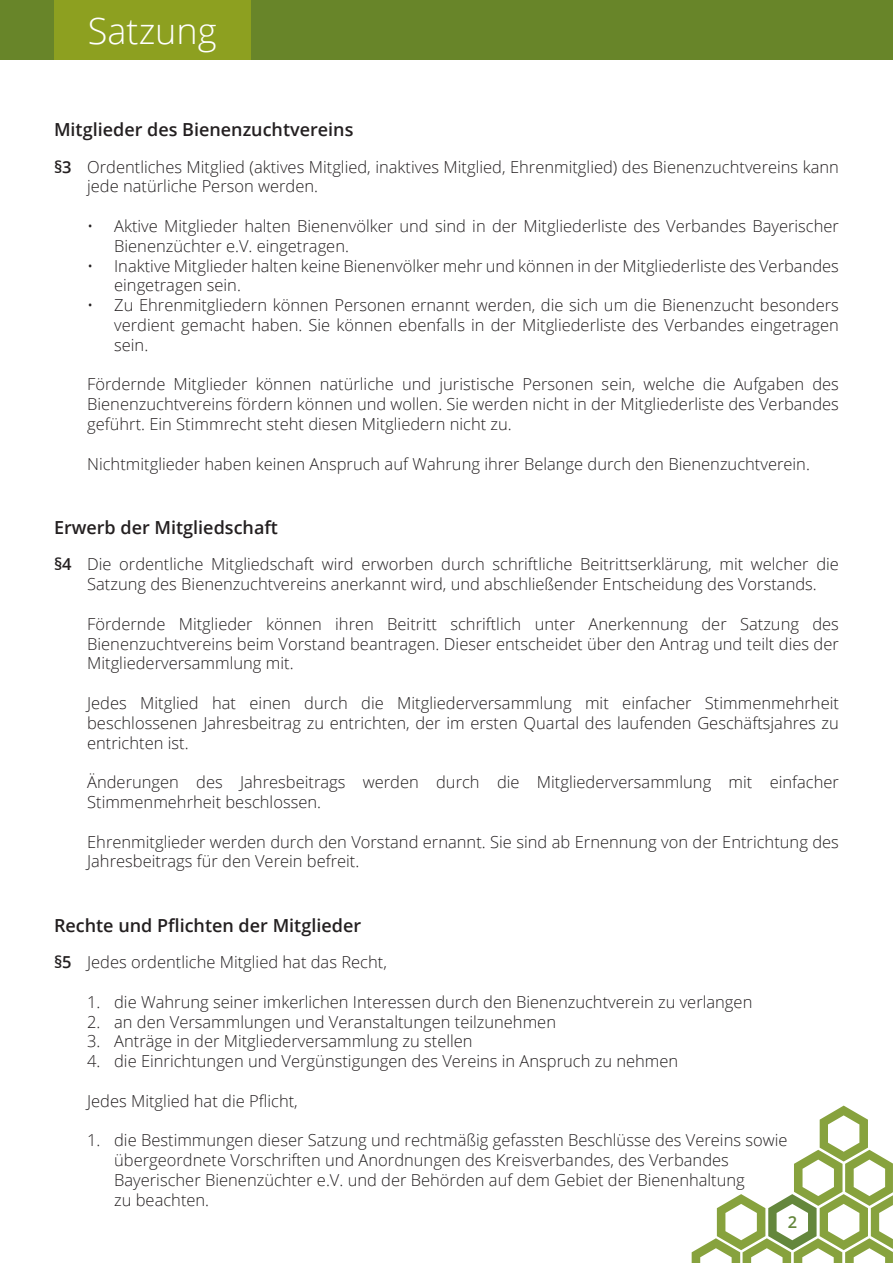
<style>
.page{position:relative;width:893px;height:1263px;background:#fff}
.page>*{position:absolute;margin:0;border:0;box-sizing:border-box;transform-origin:0 0}
.t1{font:300 36px "Open Sans";color:#fff}
.t2{font:600 18px "Open Sans";color:#231f20}
.t3{font:300 16.5px/19.8px "Open Sans";color:#231f20}
.t4{font:600 16.5px "Open Sans";color:#231f20}
.t5{font:600 16.5px "Open Sans";color:#64863c}
</style>
<div class="page">
<img style="left:794px;top:1150px;width:48px;height:56px">
<img style="left:845px;top:1150px;width:48px;height:56px">
<img style="left:820px;top:1105px;width:48px;height:56px">
<img style="left:794px;top:1238px;width:48px;height:25px">
<img style="left:845px;top:1238px;width:48px;height:25px">
<img style="left:820px;top:1194px;width:48px;height:56px">
<img style="left:871px;top:1195px;width:22px;height:54px">
<img style="left:692px;top:1238px;width:48px;height:25px">
<img style="left:768px;top:1194px;width:49px;height:56px">
<img style="left:743px;top:1238px;width:48px;height:25px">
<img style="left:717px;top:1194px;width:48px;height:56px">
<div style="left:0;top:0;width:893px;height:60px;background:#688529"></div>
<div style="left:54px;top:0;width:196px;height:60px;background:#8da020"></div>
<h1 class="t1" style="left:88px;top:6px;width:130px">Satzung</h1>
<p class="t2" style="left:54px;top:118px;width:301px">Mitglieder des Bienenzuchtvereins</p>
<p class="t4" style="left:54px;top:155px;width:19px">§3</p>
<p class="t3" style="left:87px;top:156px;width:753px">Ordentliches Mitglied (aktives Mitglied, inaktives Mitglied, Ehrenmitglied) des Bienenzuchtvereins kann jede natürliche Person werden.</p>
<p class="t3" style="left:114px;top:216px;width:726px;text-indent:-27px">• Aktive Mitglieder halten Bienenvölker und sind in der Mitgliederliste des Verbandes Bayerischer<br>Bienenzüchter e.V. eingetragen.</p>
<p class="t3" style="left:114px;top:255px;width:726px;text-indent:-27px">• Inaktive Mitglieder halten keine Bienenvölker mehr und können in der Mitgliederliste des Verbandes eingetragen sein.</p>
<p class="t3" style="left:114px;top:295px;width:726px;text-align:justify;text-indent:-27px">• Zu Ehrenmitgliedern können Personen ernannt werden, die sich um die Bienenzucht besonders verdient gemacht haben. Sie können ebenfalls in der Mitgliederliste des Verbandes eingetragen sein.</p>
<p class="t3" style="left:87px;top:374px;width:753px;text-align:justify">Fördernde Mitglieder können natürliche und juristische Personen sein, welche die Aufgaben des Bienenzuchtvereins fördern können und wollen. Sie werden nicht in der Mitgliederliste des Verbandes geführt. Ein Stimmrecht steht diesen Mitgliedern nicht zu.</p>
<p class="t3" style="left:87px;top:453px;width:724px">Nichtmitglieder haben keinen Anspruch auf Wahrung ihrer Belange durch den Bienenzuchtverein.</p>
<p class="t2" style="left:54px;top:515px;width:226px">Erwerb der Mitgliedschaft</p>
<p class="t4" style="left:54px;top:552px;width:19px">§4</p>
<p class="t3" style="left:87px;top:554px;width:753px">Die ordentliche Mitgliedschaft wird erworben durch schriftliche Beitrittserklärung, mit welcher die<br>Satzung des Bienenzuchtvereins anerkannt wird, und abschließender Entscheidung des Vorstands.</p>
<p class="t3" style="left:87px;top:613px;width:753px;text-align:justify">Fördernde Mitglieder können ihren Beitritt schriftlich unter Anerkennung der Satzung des Bienenzuchtvereins beim Vorstand beantragen. Dieser entscheidet über den Antrag und teilt dies der Mitgliederversammlung mit.</p>
<p class="t3" style="left:87px;top:693px;width:753px;text-align:justify">Jedes Mitglied hat einen durch die Mitgliederversammlung mit einfacher Stimmenmehrheit beschlossenen Jahresbeitrag zu entrichten, der im ersten Quartal des laufenden Geschäftsjahres zu entrichten ist.</p>
<p class="t3" style="left:87px;top:772px;width:753px">Änderungen des Jahresbeitrags werden durch die Mitgliederversammlung mit einfacher<br>Stimmenmehrheit beschlossen.</p>
<p class="t3" style="left:87px;top:831px;width:753px">Ehrenmitglieder werden durch den Vorstand ernannt. Sie sind ab Ernennung von der Entrichtung des<br>Jahresbeitrags für den Verein befreit.</p>
<p class="t2" style="left:54px;top:913px;width:309px">Rechte und Pflichten der Mitglieder</p>
<p class="t4" style="left:54px;top:951px;width:19px">§5</p>
<p class="t3" style="left:87px;top:952px;width:301px">Jedes ordentliche Mitglied hat das Recht,</p>
<p class="t3" style="left:87px;top:991px;width:667px">1. die Wahrung seiner imkerlichen Interessen durch den Bienenzuchtverein zu verlangen</p>
<p class="t3" style="left:87px;top:1011px;width:470px">2. an den Versammlungen und Veranstaltungen teilzunehmen</p>
<p class="t3" style="left:87px;top:1031px;width:387px">3. Anträge in der Mitgliederversammlung zu stellen</p>
<p class="t3" style="left:87px;top:1051px;width:593px">4. die Einrichtungen und Vergünstigungen des Vereins in Anspruch zu nehmen</p>
<p class="t3" style="left:87px;top:1090px;width:212px">Jedes Mitglied hat die Pflicht,</p>
<p class="t3" style="left:114px;top:1130px;width:675px;text-indent:-27px">1. die Bestimmungen dieser Satzung und rechtmäßig gefassten Beschlüsse des Vereins sowie übergeordnete Vorschriften und Anordnungen des Kreisverbandes, des Verbandes Bayerischer Bienenzüchter e.V. und der Behörden auf dem Gebiet der Bienenhaltung<br>zu beachten.</p>
<p class="t5" style="left:788px;top:1211px;width:11px">2</p>
</div>
